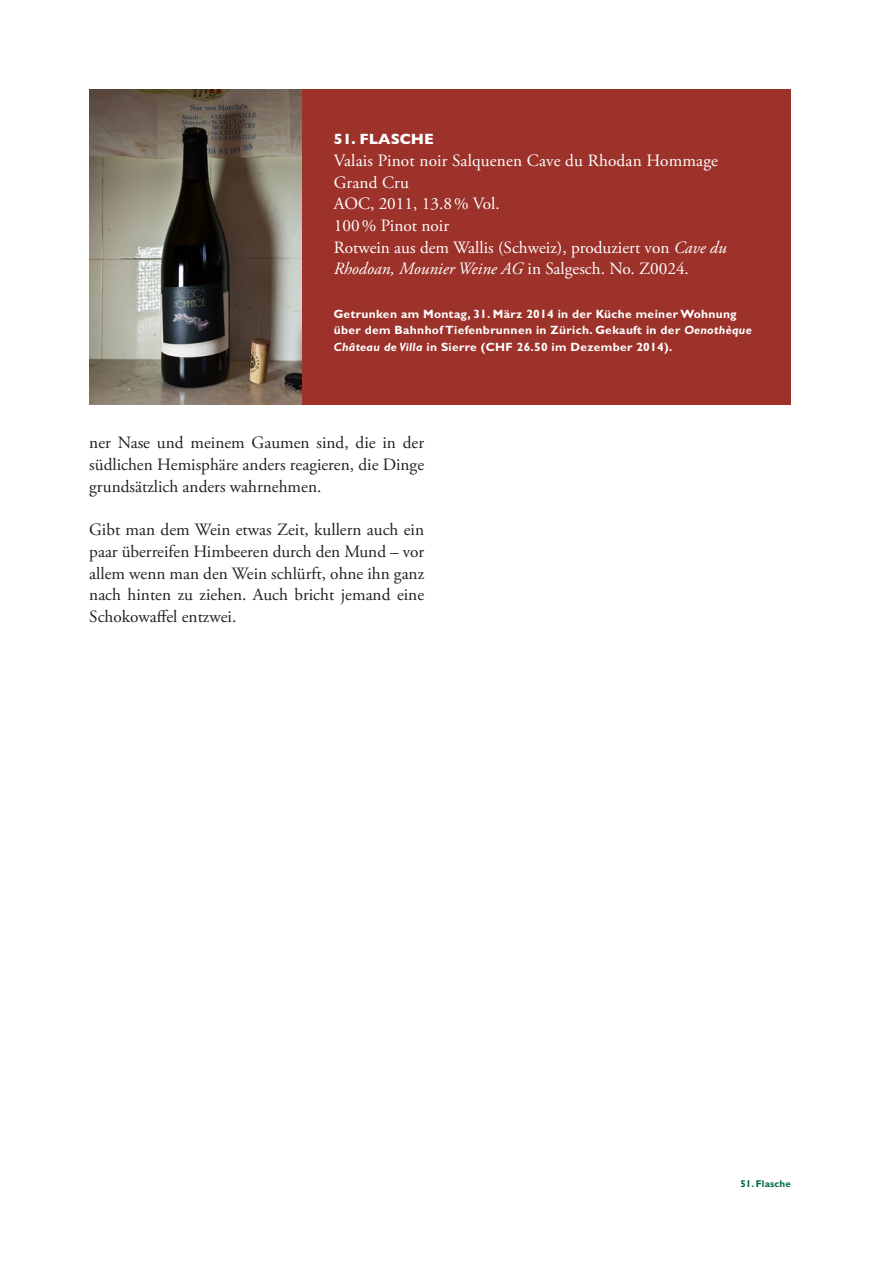
<style>
.page{position:relative;width:893px;height:1263px;background:#fff}
.page>*{position:absolute;margin:0;border:0;box-sizing:border-box;transform-origin:0 0}
.Lauftext_ohne_Einzug{font:17.25px/21.8px "Adobe Garamond Pro";color:#231f20;text-align:justify}
.Flasche_Kasten_Lauft{font:17.25px/21.8px "Adobe Garamond Pro";color:#fff}
.Flasche_Kasten_Titel{font:800 15px "Gill Sans MT Pro";color:#fff}
.Getrunken_am_weiss{font:700 12px/16.4px "Gill Sans MT Pro";letter-spacing:.025em;color:#fff}
.Thema_der_Seiten{font:700 9.9px "Gill Sans MT Pro";letter-spacing:.01em;color:#006a4e}
.s1{font-style:italic}
</style>
<div class="page">
<div style="left:302px;top:89px;width:489px;height:316px;background:#9c322a"></div>
<img style="left:89px;top:89px;width:213px;height:316px">
<p class="Flasche_Kasten_Titel" style="left:334px;top:130px;width:102px">51. FLASCHE</p>
<p class="Flasche_Kasten_Lauft" style="left:334px;top:150px;width:386px">Valais Pinot noir Salquenen Cave du Rhodan Hommage<br>Grand Cru</p>
<p class="Flasche_Kasten_Lauft" style="left:334px;top:194px;width:167px">AOC, 2011, 13.8% Vol.</p>
<p class="Flasche_Kasten_Lauft" style="left:334px;top:215px;width:117px">100% Pinot noir</p>
<p class="Flasche_Kasten_Lauft" style="left:334px;top:237px;width:394px">Rotwein aus dem Wallis (Schweiz), produziert von <span class="s1">Cave du<br>Rhodoan, Mounier Weine AG</span> in Salgesch. No. Z0024.</p>
<p class="Getrunken_am_weiss" style="left:334px;top:305px;width:419px">Getrunken am Montag, 31. März 2014 in der Küche meiner Wohnung über dem Bahnhof Tiefenbrunnen in Zürich. Gekauft in der <span class="s1">Oenothèque<br>Château de Villa</span> in Sierre (CHF 26.50 im Dezember 2014).</p>
<p class="Lauftext_ohne_Einzug" style="left:89px;top:432px;width:336px">ner Nase und meinem Gaumen sind, die in der südlichen Hemisphäre anders reagieren, die Dinge grundsätzlich anders wahrnehmen.</p>
<p class="Lauftext_ohne_Einzug" style="left:89px;top:519px;width:336px">Gibt man dem Wein etwas Zeit, kullern auch ein paar überreifen Himbeeren durch den Mund – vor allem wenn man den Wein schlürft, ohne ihn ganz nach hinten zu ziehen. Auch bricht jemand eine Schokowaffel entzwei.</p>
<p class="Thema_der_Seiten" style="left:740px;top:1177px;width:52px">51. Flasche</p>
</div>
